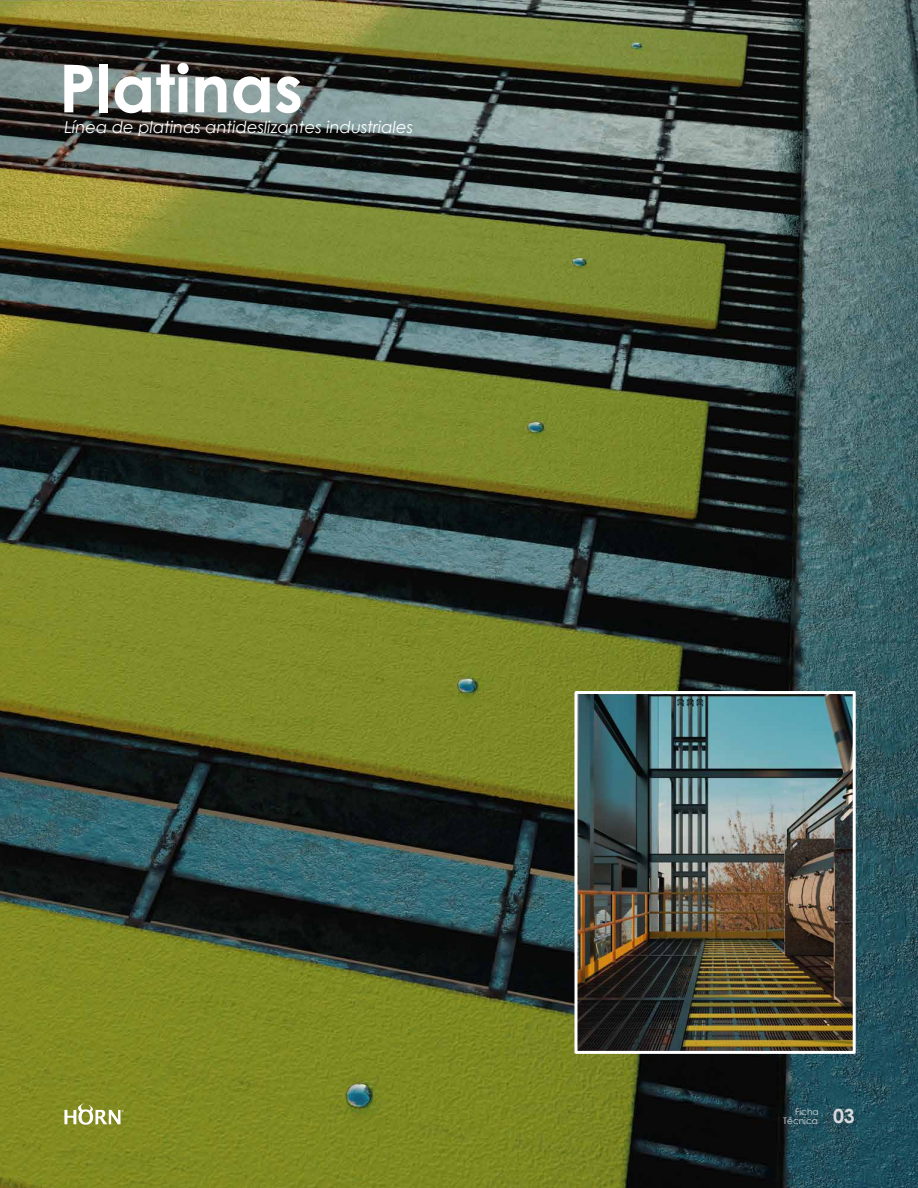
<style>
.page{position:relative;width:918px;height:1188px;background:#fff}
.page>*{position:absolute;margin:0;border:0;box-sizing:border-box;transform-origin:0 0}
.t1{font:700 66px "Century Gothic";color:#fff}
.t2{font:700 19.5px "Century Gothic";color:#d8dade}
.t3{font:italic 16.5px "Century Gothic";color:#fff}
.t4{font:9px/9px "Century Gothic";color:#d8dade;text-align:right}
</style>
<div class="page">
<img style="left:0;top:0;width:918px;height:1188px">
<img style="left:578px;top:695px;width:274px;height:355px">
<svg style="left:64px;top:1103px;width:60px;height:22px"></svg>
<div style="left:574px;top:691px;width:282px;height:363px;border:3px solid #fff"></div>
<h1 class="t1" style="left:59px;top:38px;width:246px">Platinas</h1>
<p class="t3" style="left:64px;top:116px;width:350px">Línea de platinas antideslizantes industriales</p>
<p class="t4" style="left:783px;top:1107px;width:37px">Ficha<br>Técnica</p>
<p class="t2" style="left:833px;top:1101px;width:23px">03</p>
</div>
